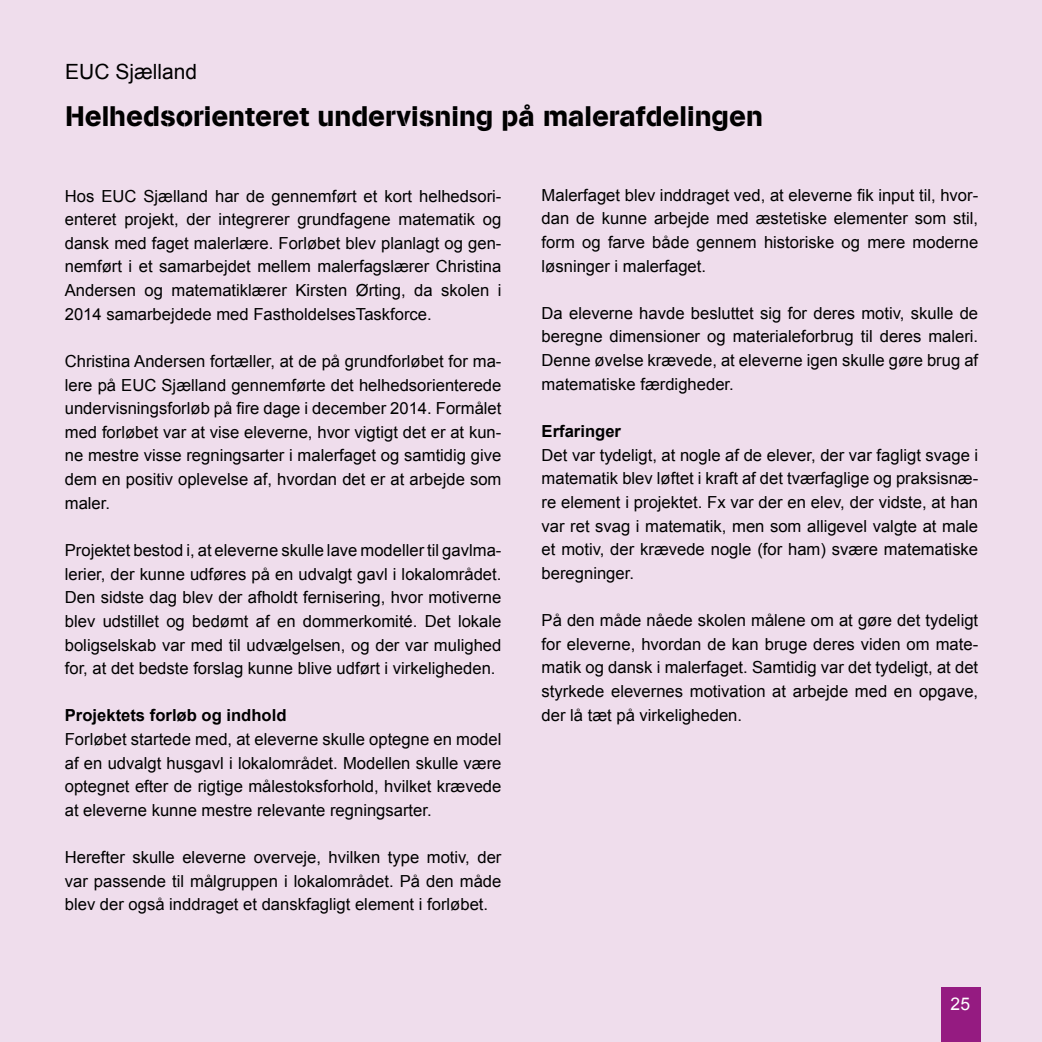
<style>
.page{position:relative;width:1042px;height:1042px;background:#efddec}
.page>*{position:absolute;margin:0;border:0;box-sizing:border-box;transform-origin:0 0}
.t1{font:28px "AG Book BQ Stencil";color:#000}
.t2{font:21px "Arial";color:#000}
.t3{font:17.5px "Arial";color:#fff}
.t4{font:16.62px/23.6px "Arial";color:#000;text-align:justify}
.t5{font:700 16.62px "Arial";color:#000}
</style>
<div class="page">
<div style="left:943px;top:988px;width:37px;height:54px;background:#951b81"></div>
<p class="t2" style="left:65px;top:57px;width:133px">EUC Sjælland</p>
<h1 class="t1" style="left:65px;top:100px;width:699px">Helhedsorienteret undervisning på malerafdelingen</h1>
<p class="t4" style="left:65px;top:184px;width:438px">Hos EUC Sjælland har de gennemført et kort helhedsori&shy;enteret projekt, der integrerer grundfagene matematik og dansk med faget malerlære. Forløbet blev planlagt og gen&shy;nemført i et samarbejdet mellem malerfagslærer Christina Andersen og matematiklærer Kirsten Ørting, da skolen i 2014 samarbejdede med FastholdelsesTaskforce.</p>
<p class="t4" style="left:65px;top:349px;width:438px">Christina Andersen fortæller, at de på grundforløbet for ma&shy;lere på EUC Sjælland gennemførte det helhedsorienterede undervisningsforløb på fire dage i december 2014. Formålet med forløbet var at vise eleverne, hvor vigtigt det er at kun&shy;ne mestre visse regningsarter i malerfaget og samtidig give dem en positiv oplevelse af, hvordan det er at arbejde som maler.</p>
<p class="t4" style="left:65px;top:538px;width:438px">Projektet bestod i, at eleverne skulle lave modeller til gavlma&shy;lerier, der kunne udføres på en udvalgt gavl i lokalområdet.<br>Den sidste dag blev der afholdt fernisering, hvor motiverne blev udstillet og bedømt af en dommerkomité. Det lokale boligselskab var med til udvælgelsen, og der var mulighed for, at det bedste forslag kunne blive udført i virkeligheden.</p>
<p class="t5" style="left:65px;top:704px;width:223px">Projektets forløb og indhold</p>
<p class="t4" style="left:65px;top:727px;width:438px">Forløbet startede med, at eleverne skulle optegne en model af en udvalgt husgavl i lokalområdet. Modellen skulle være optegnet efter de rigtige målestoksforhold, hvilket krævede at eleverne kunne mestre relevante regningsarter.</p>
<p class="t4" style="left:65px;top:845px;width:438px">Herefter skulle eleverne overveje, hvilken type motiv, der var passende til målgruppen i lokalområdet. På den måde blev der også inddraget et danskfagligt element i forløbet.</p>
<p class="t4" style="left:541px;top:183px;width:438px">Malerfaget blev inddraget ved, at eleverne fik input til, hvor&shy;dan de kunne arbejde med æstetiske elementer som stil, form og farve både gennem historiske og mere moderne løsninger i malerfaget.</p>
<p class="t4" style="left:541px;top:301px;width:438px">Da eleverne havde besluttet sig for deres motiv, skulle de beregne dimensioner og materialeforbrug til deres maleri.<br>Denne øvelse krævede, at eleverne igen skulle gøre brug af matematiske færdigheder.</p>
<p class="t5" style="left:541px;top:420px;width:81px">Erfaringer</p>
<p class="t4" style="left:541px;top:443px;width:438px">Det var tydeligt, at nogle af de elever, der var fagligt svage i matematik blev løftet i kraft af det tværfaglige og praksisnæ&shy;re element i projektet. Fx var der en elev, der vidste, at han var ret svag i matematik, men som alligevel valgte at male et motiv, der krævede nogle (for ham) svære matematiske beregninger.</p>
<p class="t4" style="left:541px;top:608px;width:438px">På den måde nåede skolen målene om at gøre det tydeligt for eleverne, hvordan de kan bruge deres viden om mate&shy;matik og dansk i malerfaget. Samtidig var det tydeligt, at det styrkede elevernes motivation at arbejde med en opgave, der lå tæt på virkeligheden.</p>
<p class="t3" style="left:950px;top:992px;width:21px">25</p>
</div>
